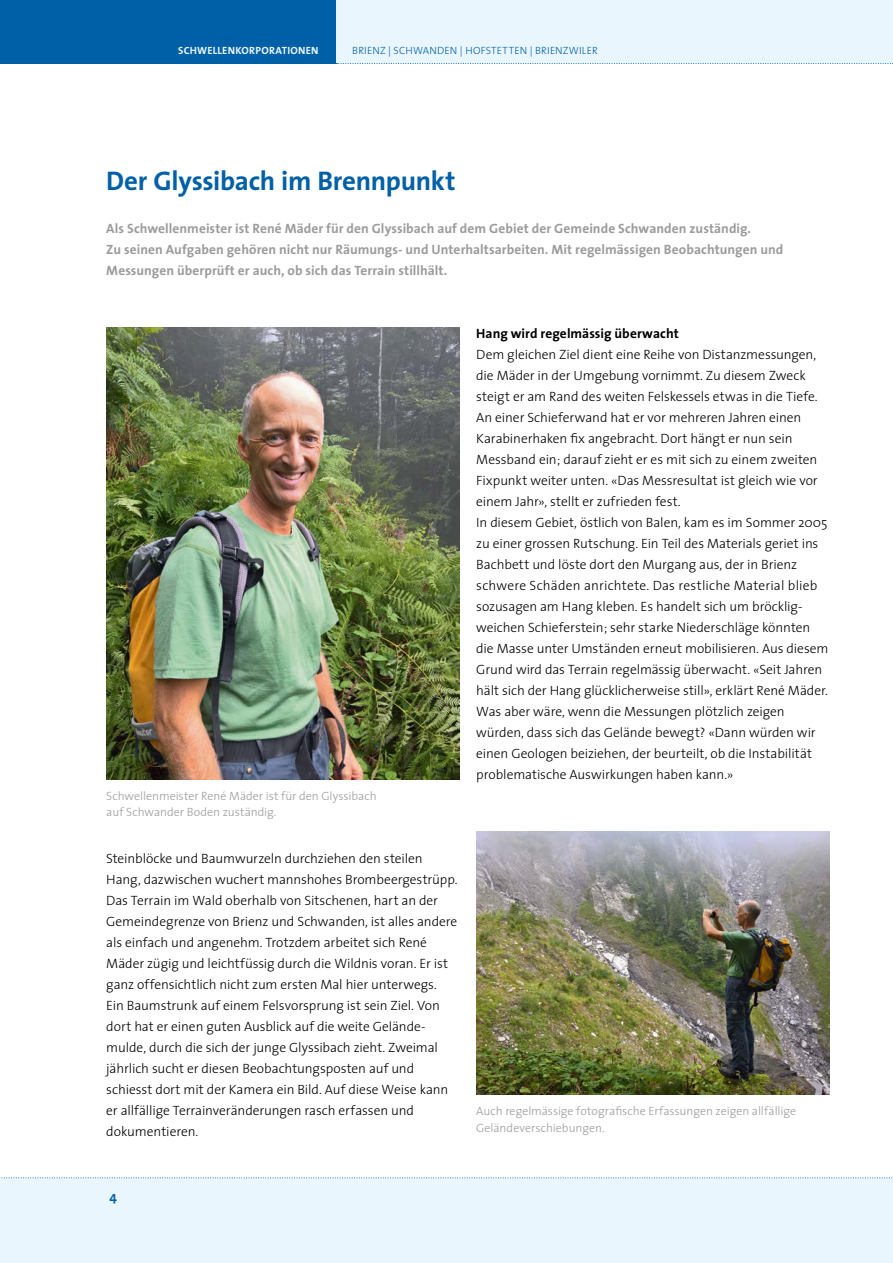
<style>
.page{position:relative;width:893px;height:1263px;background:#fff}
.page>*{position:absolute;margin:0;border:0;box-sizing:border-box;transform-origin:0 0}
.t1{font:700 27px "The Sans";letter-spacing:-.01em;color:#0060a7}
.t2{font:300 13.5px/21px "The Sans";letter-spacing:-.005em;color:#000}
.t3{font:700 13.5px/21px "The Sans";letter-spacing:.005em;color:#9c9c9d}
.t4{font:700 13.5px "The Sans";letter-spacing:.005em;color:#000}
.t5{font:700 13.5px "The Sans";color:#0060a7}
.t6{font:300 12px/16.5px "The Sans";color:#9c9c9d}
.t7{font:300 10.5px "The Sans";letter-spacing:.015em;color:#0060a7}
.t8{font:700 10.5px "The Sans";letter-spacing:.025em;color:#eaf6fe}
</style>
<div class="page">
<div style="left:242px;top:0;width:651px;height:64px;background:#eaf6fe"></div>
<div style="left:0;top:0;width:336px;height:64px;background:#0060a7"></div>
<svg style="left:336px;top:63px;width:557px;height:1px"></svg>
<div style="left:0;top:1178px;width:893px;height:85px;background:#eaf6fe"></div>
<svg style="left:1px;top:1177px;width:892px;height:1px"></svg>
<img style="left:106px;top:328px;width:353px;height:451px">
<img style="left:476px;top:832px;width:353px;height:262px">
<p class="t8" style="left:178px;top:41px;width:142px">SCHWELLENKORPORATIONEN</p>
<p class="t7" style="left:352px;top:42px;width:247px">BRIENZ | SCHWANDEN | HOFSTETTEN | BRIENZWILER</p>
<h1 class="t1" style="left:106px;top:158px;width:351px">Der Glyssibach im Brennpunkt</h1>
<p class="t3" style="left:106px;top:218px;width:679px">Als Schwellenmeister ist René Mäder für den Glyssibach auf dem Gebiet der Gemeinde Schwanden zuständig.<br>Zu seinen Aufgaben gehören nicht nur Räumungs- und Unterhaltsarbeiten. Mit regelmässigen Beobachtungen und<br>Messungen überprüft er auch, ob sich das Terrain stillhält.</p>
<p class="t6" style="left:106px;top:787px;width:272px">Schwellenmeister René Mäder ist für den Glyssibach auf Schwander Boden zuständig.</p>
<p class="t2" style="left:106px;top:848px;width:353px">Steinblöcke und Baumwurzeln durchziehen den steilen Hang, dazwischen wuchert mannshohes Brombeergestrüpp.<br>Das Terrain im Wald oberhalb von Sitschenen, hart an der Gemeindegrenze von Brienz und Schwanden, ist alles andere als einfach und angenehm. Trotzdem arbeitet sich René Mäder zügig und leichtfüssig durch die Wildnis voran. Er ist ganz offensichtlich nicht zum ersten Mal hier unterwegs.<br>Ein Baumstrunk auf einem Felsvorsprung ist sein Ziel. Von dort hat er einen guten Ausblick auf die weite Gelände&shy;mulde, durch die sich der junge Glyssibach zieht. Zweimal jährlich sucht er diesen Beobachtungsposten auf und schiesst dort mit der Kamera ein Bild. Auf diese Weise kann er allfällige Terrainveränderungen rasch erfassen und dokumentieren.</p>
<p class="t4" style="left:476px;top:322px;width:204px">Hang wird regelmässig überwacht</p>
<p class="t2" style="left:476px;top:344px;width:354px">Dem gleichen Ziel dient eine Reihe von Distanzmessungen, die Mäder in der Umgebung vornimmt. Zu diesem Zweck steigt er am Rand des weiten Felskessels etwas in die Tiefe.<br>An einer Schieferwand hat er vor mehreren Jahren einen Karabinerhaken fix angebracht. Dort hängt er nun sein Messband ein; darauf zieht er es mit sich zu einem zweiten Fixpunkt weiter unten. «Das Messresultat ist gleich wie vor einem Jahr», stellt er zufrieden fest.<br>In diesem Gebiet, östlich von Balen, kam es im Sommer 2005 zu einer grossen Rutschung. Ein Teil des Materials geriet ins Bachbett und löste dort den Murgang aus, der in Brienz schwere Schäden anrichtete. Das restliche Material blieb sozusagen am Hang kleben. Es handelt sich um bröcklig&shy;weichen Schieferstein; sehr starke Niederschläge könnten die Masse unter Umständen erneut mobilisieren. Aus diesem Grund wird das Terrain regelmässig überwacht. «Seit Jahren hält sich der Hang glücklicherweise still», erklärt René Mäder.<br>Was aber wäre, wenn die Messungen plötzlich zeigen würden, dass sich das Gelände bewegt? «Dann würden wir einen Geologen beiziehen, der beurteilt, ob die Instabilität problematische Auswirkungen haben kann.»</p>
<p class="t6" style="left:476px;top:1102px;width:321px">Auch regelmässige fotografische Erfassungen zeigen allfällige<br>Geländeverschiebungen.</p>
<p class="t5" style="left:109px;top:1185px;width:9px">4</p>
</div>
